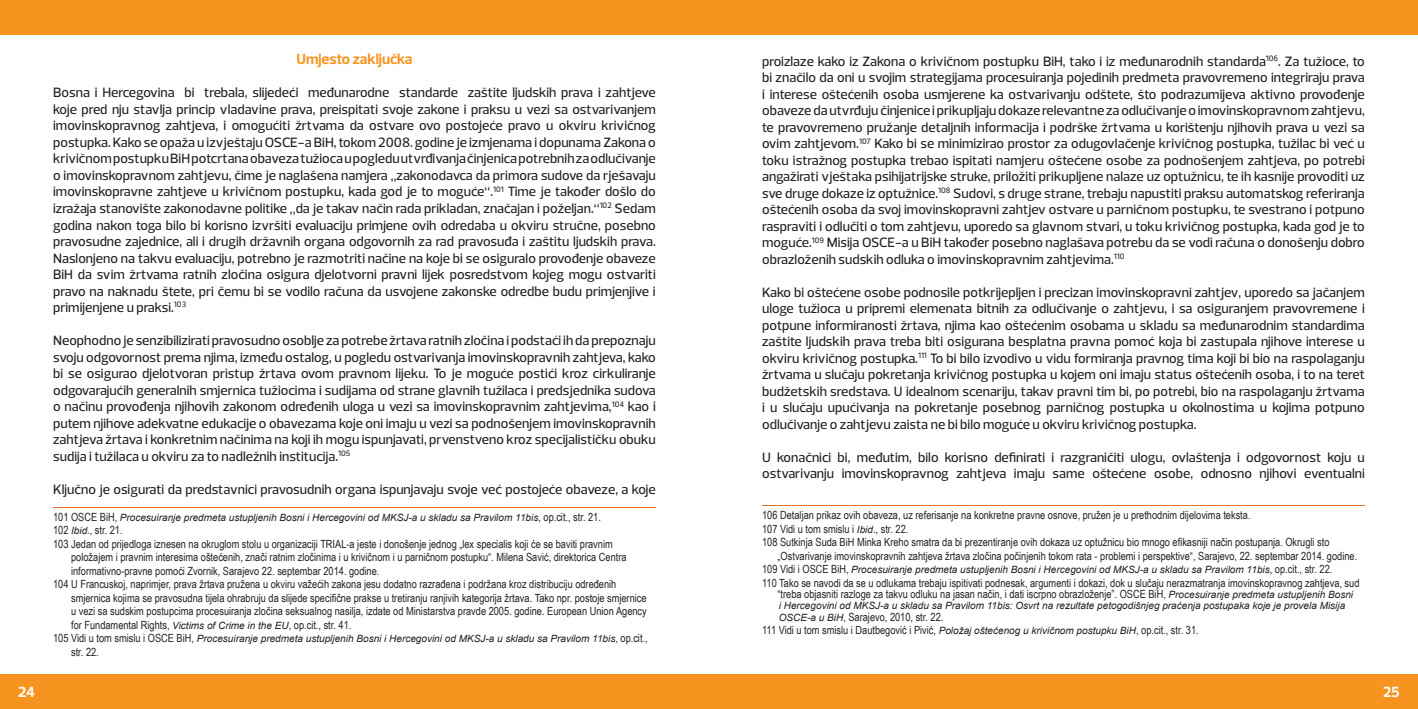
<style>
.page{position:relative;width:1418px;height:709px;background:#fff}
.page>*{position:absolute;margin:0;border:0;box-sizing:border-box;transform-origin:0 0}
.t1{font:700 15px "Prelo";color:#f79420}
.t2{font:700 15px "Prelo";color:#fff}
.t3{font:500 13.75px/16.5px "Prelo";color:#231f20;text-align:justify}
.t4{font:11.25px/11.2px "Arial Narrow";color:#231f20}
.t5{font:italic 10px "Arial";color:#231f20}
.s1{font-family:"Arial Narrow";font-style:normal;font-size:11.25px}
.s2{font-family:"Arial";font-style:italic;font-size:10px}
</style>
<div class="page">
<div style="left:1px;top:674px;width:1416px;height:35px;background:#f79420"></div>
<div style="left:0;top:0;width:1417px;height:35px;background:#f79420"></div>
<hr style="left:762px;top:505px;width:602px;height:1px;background:#e47325">
<hr style="left:53px;top:507px;width:603px;height:1px;background:#e47325">
<p class="t1" style="left:296px;top:50px;width:117px">Umjesto zaključka</p>
<p class="t3" style="left:53px;top:85px;width:604px">Bosna i Hercegovina bi trebala, slijedeći međunarodne standarde zaštite ljudskih prava i zahtjeve koje pred nju stavlja princip vladavine prava, preispitati svoje zakone i praksu u vezi sa ostvarivanjem imovinskopravnog zahtjeva, i omogućiti žrtvama da ostvare ovo postojeće pravo u okviru krivičnog postupka. Kako se opaža u izvještaju OSCE-a BiH, tokom 2008. godine je izmjenama i dopunama Zakona o krivičnom postupku BiH potcrtana obaveza tužioca u pogledu utvrđivanja činjenica potrebnih za odlučivanje o imovinskopravnom zahtjevu, čime je naglašena namjera „zakonodavca da primora sudove da rješavaju imovinskopravne zahtjeve u krivičnom postupku, kada god je to moguće“.<sup>101</sup> Time je također došlo do izražaja stanovište zakonodavne politike „da je takav način rada prikladan, značajan i poželjan.“<sup>102</sup> Sedam godina nakon toga bilo bi korisno izvršiti evaluaciju primjene ovih odredaba u okviru stručne, posebno pravosudne zajednice, ali i drugih državnih organa odgovornih za rad pravosuđa i zaštitu ljudskih prava.<br>Naslonjeno na takvu evaluaciju, potrebno je razmotriti načine na koje bi se osiguralo provođenje obaveze BiH da svim žrtvama ratnih zločina osigura djelotvorni pravni lijek posredstvom kojeg mogu ostvariti pravo na naknadu štete, pri čemu bi se vodilo računa da usvojene zakonske odredbe budu primjenjive i primijenjene u praksi.<sup>103</sup></p>
<p class="t3" style="left:53px;top:332px;width:604px">Neophodno je senzibilizirati pravosudno osoblje za potrebe žrtava ratnih zločina i podstaći ih da prepoznaju svoju odgovornost prema njima, između ostalog, u pogledu ostvarivanja imovinskopravnih zahtjeva, kako bi se osigurao djelotvoran pristup žrtava ovom pravnom lijeku. To je moguće postići kroz cirkuliranje odgovarajućih generalnih smjernica tužiocima i sudijama od strane glavnih tužilaca i predsjednika sudova o načinu provođenja njihovih zakonom određenih uloga u vezi sa imovinskopravnim zahtjevima,<sup>104</sup> kao i putem njihove adekvatne edukacije o obavezama koje oni imaju u vezi sa podnošenjem imovinskopravnih zahtjeva žrtava i konkretnim načinima na koji ih mogu ispunjavati, prvenstveno kroz specijalističku obuku sudija i tužilaca u okviru za to nadležnih institucija.<sup>105</sup></p>
<p class="t3" style="left:53px;top:481px;width:604px">Ključno je osigurati da predstavnici pravosudnih organa ispunjavaju svoje već postojeće obaveze, a koje</p>
<p class="t5" style="left:53px;top:511px;width:549px"><span class="s1">101 OSCE BiH,</span> Procesuiranje predmeta ustupljenih Bosni i Hercegovini od MKSJ-a u skladu sa Pravilom 11bis<span class="s1">, op.cit., str. 21.</span></p>
<p class="t4" style="left:53px;top:524px;width:71px">102 <span class="s2">Ibid</span>., str. 21.</p>
<p class="t4" style="left:53px;top:538px;width:561px">103 Jedan od prijedloga iznesen na okruglom stolu u organizaciji TRIAL-a jeste i donošenje jednog „lex specialis koji će se baviti pravnim</p>
<p class="t4" style="left:71px;top:551px;width:557px">položajem i pravnim interesima oštećenih, znači ratnim zločinima i u krivičnom i u parničnom postupku“. Milena Savić, direktorica Centra</p>
<p class="t4" style="left:71px;top:565px;width:310px">informativno-pravne pomoći Zvornik, Sarajevo 22. septembar 2014. godine.</p>
<p class="t4" style="left:53px;top:578px;width:564px">104 U Francuskoj, naprimjer, prava žrtava pružena u okviru važećih zakona jesu dodatno razrađena i podržana kroz distribuciju određenih</p>
<p class="t4" style="left:71px;top:592px;width:577px">smjernica kojima se pravosudna tijela ohrabruju da slijede specifične prakse u tretiranju ranjivih kategorija žrtava. Tako npr. postoje smjernice</p>
<p class="t4" style="left:71px;top:605px;width:577px">u vezi sa sudskim postupcima procesuiranja zločina seksualnog nasilja, izdate od Ministarstva pravde 2005. godine. European Union Agency</p>
<p class="t4" style="left:71px;top:619px;width:282px">for Fundamental Rights, <span class="s2">Victims of Crime in the EU</span>, op.cit., str. 41.</p>
<p class="t5" style="left:53px;top:632px;width:596px"><span class="s1">105 Vidi u tom smislu i OSCE BiH,</span> Procesuiranje predmeta ustupljenih Bosni i Hercegovini od MKSJ-a u skladu sa Pravilom 11bis<span class="s1">, op.cit.,</span></p>
<p class="t4" style="left:71px;top:646px;width:29px">str. 22.</p>
<p class="t3" style="left:762px;top:53px;width:604px">proizlaze kako iz Zakona o krivičnom postupku BiH, tako i iz međunarodnih standarda<sup>106</sup>. Za tužioce, to bi značilo da oni u svojim strategijama procesuiranja pojedinih predmeta pravovremeno integriraju prava i interese oštećenih osoba usmjerene ka ostvarivanju odštete, što podrazumijeva aktivno provođenje obaveze da utvrđuju činjenice i prikupljaju dokaze relevantne za odlučivanje o imovinskopravnom zahtjevu, te pravovremeno pružanje detaljnih informacija i podrške žrtvama u korištenju njihovih prava u vezi sa ovim zahtjevom.<sup>107</sup> Kako bi se minimizirao prostor za odugovlačenje krivičnog postupka, tužilac bi već u toku istražnog postupka trebao ispitati namjeru oštećene osobe za podnošenjem zahtjeva, po potrebi angažirati vještaka psihijatrijske struke, priložiti prikupljene nalaze uz optužnicu, te ih kasnije provoditi uz sve druge dokaze iz optužnice.<sup>108</sup> Sudovi, s druge strane, trebaju napustiti praksu automatskog referiranja oštećenih osoba da svoj imovinskopravni zahtjev ostvare u parničnom postupku, te svestrano i potpuno raspraviti i odlučiti o tom zahtjevu, uporedo sa glavnom stvari, u toku krivičnog postupka, kada god je to moguće.<sup>109</sup> Misija OSCE-a u BiH također posebno naglašava potrebu da se vodi računa o donošenju dobro obrazloženih sudskih odluka o imovinskopravnim zahtjevima.<sup>110</sup></p>
<p class="t3" style="left:762px;top:284px;width:604px">Kako bi oštećene osobe podnosile potkrijepljen i precizan imovinskopravni zahtjev, uporedo sa jačanjem uloge tužioca u pripremi elemenata bitnih za odlučivanje o zahtjevu, i sa osiguranjem pravovremene i potpune informiranosti žrtava, njima kao oštećenim osobama u skladu sa međunarodnim standardima zaštite ljudskih prava treba biti osigurana besplatna pravna pomoć koja bi zastupala njihove interese u okviru krivičnog postupka.<sup>111</sup> To bi bilo izvodivo u vidu formiranja pravnog tima koji bi bio na raspolaganju žrtvama u slučaju pokretanja krivičnog postupka u kojem oni imaju status oštećenih osoba, i to na teret budžetskih sredstava. U idealnom scenariju, takav pravni tim bi, po potrebi, bio na raspolaganju žrtvama i u slučaju upućivanja na pokretanje posebnog parničnog postupka u okolnostima u kojima potpuno odlučivanje o zahtjevu zaista ne bi bilo moguće u okviru krivičnog postupka.</p>
<p class="t3" style="left:762px;top:449px;width:604px">U konačnici bi, međutim, bilo korisno definirati i razgraničiti ulogu, ovlaštenja i odgovornost koju u ostvarivanju imovinskopravnog zahtjeva imaju same oštećene osobe, odnosno njihovi eventualni</p>
<p class="t4" style="left:762px;top:509px;width:490px">106 Detaljan prikaz ovih obaveza, uz referisanje na konkretne pravne osnove, pružen je u prethodnim dijelovima teksta.</p>
<p class="t4" style="left:762px;top:523px;width:148px">107 Vidi u tom smislu i <span class="s2">Ibid</span>., str. 22.</p>
<p class="t4" style="left:762px;top:536px;width:569px">108 Sutkinja Suda BiH Minka Kreho smatra da bi prezentiranje ovih dokaza uz optužnicu bio mnogo efikasniji način postupanja. Okrugli sto</p>
<p class="t4" style="left:777px;top:550px;width:581px">„Ostvarivanje imovinskopravnih zahtjeva žrtava zločina počinjenih tokom rata - problemi i perspektive“, Sarajevo, 22. septembar 2014. godine.</p>
<p class="t5" style="left:762px;top:563px;width:571px"><span class="s1">109 Vidi i OSCE BiH,</span> Procesuiranje predmeta ustupljenih Bosni i Hercegovini od MKSJ-a u skladu sa Pravilom 11bis<span class="s1">, op.cit., str. 22.</span></p>
<p class="t4" style="left:777px;top:577px;width:583px;text-indent:-15px">110 Tako se navodi da se u odlukama trebaju ispitivati podnesak, argumenti i dokazi, dok u slučaju nerazmatranja imovinskopravnog zahtjeva, sud “treba objasniti razloge za takvu odluku na jasan način, i dati iscrpno obrazloženje”. OSCE BiH, <span class="s2">Procesuiranje predmeta ustupljenih Bosni</span></p>
<p class="t5" style="left:778px;top:599px;width:568px">i Hercegovini od MKSJ-a u skladu sa Pravilom 11bis: Osvrt na rezultate petogodišnjeg praćenja postupaka koje je provela Misija</p>
<p class="t4" style="left:762px;top:609px;width:438px;line-height:13.5px;text-indent:17px"><span class="s2">OSCE-a u BiH</span>, Sarajevo, 2010, str. 22.<br>111 Vidi u tom smislu i Dautbegović i Pivić, <span class="s2">Položaj oštećenog u krivičnom postupku BiH</span>, op.cit., str. 31.</p>
<p class="t2" style="left:18px;top:683px;width:19px">24</p>
<p class="t2" style="left:1382px;top:683px;width:18px">25</p>
</div>
